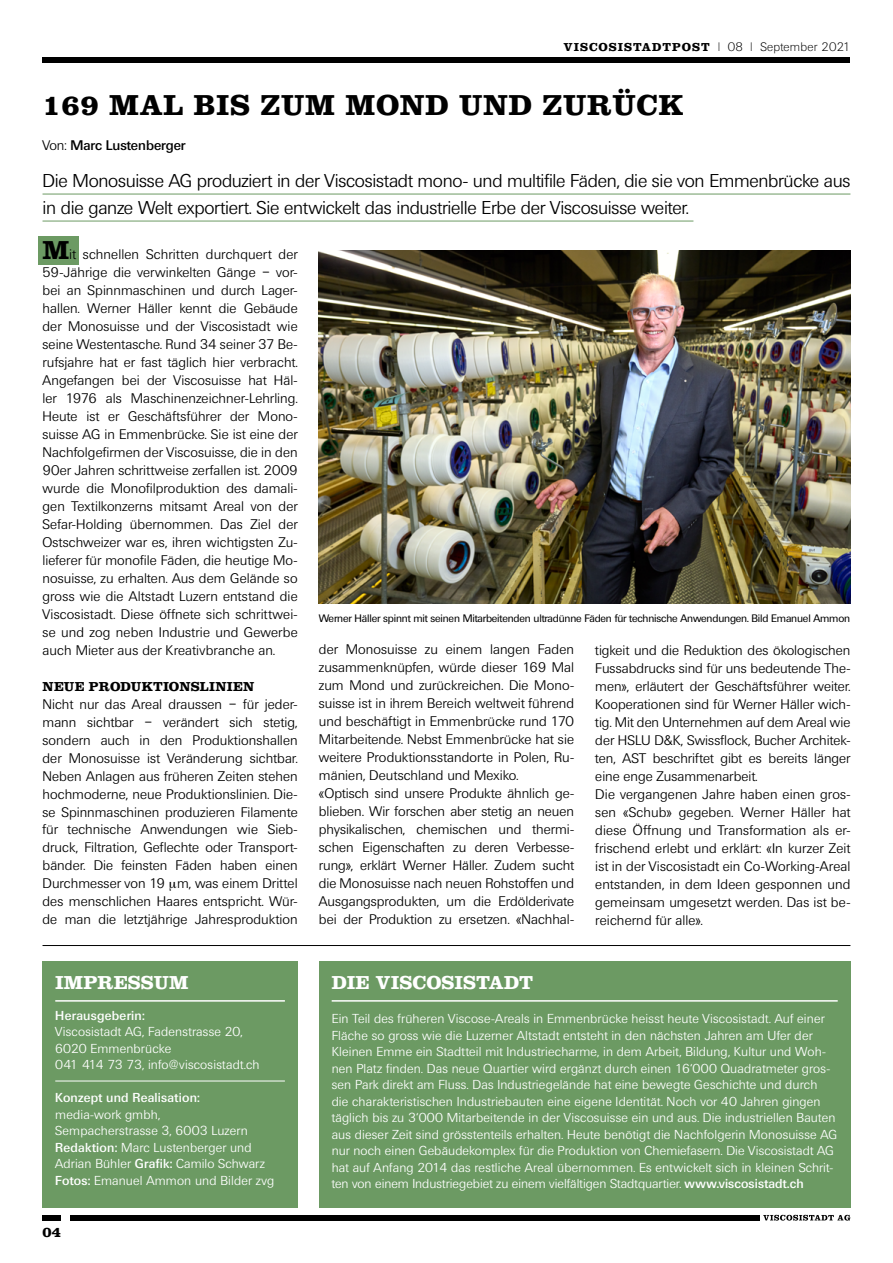
<style>
.page{position:relative;width:893px;height:1263px;background:#fff}
.page>*{position:absolute;margin:0;border:0;box-sizing:border-box;transform-origin:0 0}
.t1{font:700 30px "Clarendon LT Std";letter-spacing:.02em;color:#000}
.t2{font:700 19.5px "Clarendon LT Std";color:#fff}
.t3{font:300 18px/27px "Ultimate Serial";letter-spacing:-.015em;color:#000}
.t4{font:700 15px "Clarendon LT Std";color:#000}
.t5{font:300 13.5px/18px "Ultimate Serial";letter-spacing:.005em;color:#000;text-align:justify}
.t6{font:700 13.5px "Clarendon LT Std";letter-spacing:.015em;color:#000}
.t7{font:500 13.5px "Ultimate Serial";color:#000}
.t8{font:300 12.6px/16.5px "Ultimate Serial";letter-spacing:.015em;color:#fff}
.t9{font:500 12.6px "Ultimate Serial";letter-spacing:.02em;color:#fff}
.t10{font:200 12px "Ultimate Serial";letter-spacing:.02em;color:#000}
.t11{font:10.5px "Ultimate Serial";letter-spacing:-.015em;color:#000}
.s1{font-family:"Clarendon LT Std";font-weight:700}
.s2{font-weight:300}
.s3{font-family:"Clarendon LT Std";font-weight:700;font-size:27px}
.s4{font-weight:500}
</style>
<div class="page">
<div style="left:39px;top:236px;width:40px;height:29px;background:#6c9a63"></div>
<img style="left:319px;top:250px;width:531px;height:354px">
<hr style="left:43px;top:194px;width:807px;height:1px;background:#6c9a63">
<hr style="left:43px;top:221px;width:650px;height:1px;background:#6c9a63">
<div style="left:43px;top:57px;width:807px;height:6px;background:#000"></div>
<hr style="left:43px;top:945px;width:807px;height:1px;background:#000">
<div style="left:43px;top:961px;width:255px;height:246px;background:#6c9a63"></div>
<hr style="left:55px;top:1000px;width:230px;height:2px;background:#fff">
<hr style="left:55px;top:1081px;width:230px;height:1px;background:#fff">
<div style="left:319px;top:961px;width:531px;height:246px;background:#6c9a63"></div>
<hr style="left:332px;top:1000px;width:506px;height:2px;background:#fff">
<svg style="left:763px;top:1215px;width:87px;height:5px"></svg>
<div style="left:70px;top:1215px;width:690px;height:5px;background:#000"></div>
<div style="left:43px;top:1215px;width:18px;height:5px;background:#000"></div>
<p class="t10" style="left:563px;top:40px;width:288px"><span class="s1">VISCOSISTADTPOST</span> | 08 | September 2021</p>
<h1 class="t1" style="left:43px;top:86px;width:643px">169 MAL BIS ZUM MOND UND ZURÜCK</h1>
<p class="t7" style="left:43px;top:138px;width:145px"><span class="s2">Von:</span> Marc Lustenberger</p>
<h3 class="t3" style="left:43px;top:167px;width:809px">Die Monosuisse AG produziert in der Viscosistadt mono- und multifile Fäden, die sie von Emmenbrücke aus in die ganze Welt exportiert. Sie entwickelt das industrielle Erbe der Viscosuisse weiter.</h3>
<p class="t5" style="left:43px;top:245px;width:257px"><span class="s3">M</span>it schnellen Schritten durchquert der 59-Jährige die verwinkelten Gänge – vor&shy;bei an Spinnmaschinen und durch Lager&shy;hallen. Werner Häller kennt die Gebäude der Monosuisse und der Viscosistadt wie seine Westentasche. Rund 34 seiner 37 Be&shy;rufsjahre hat er fast täglich hier verbracht.<br>Angefangen bei der Viscosuisse hat Häl&shy;ler 1976 als Maschinenzeichner-Lehrling.<br>Heute ist er Geschäftsführer der Mono&shy;suisse AG in Emmenbrücke. Sie ist eine der Nachfolgefirmen der Viscosuisse, die in den 90er Jahren schrittweise zerfallen ist. 2009 wurde die Monofilproduktion des damali&shy;gen Textilkonzerns mitsamt Areal von der Sefar-Holding übernommen. Das Ziel der Ostschweizer war es, ihren wichtigsten Zu&shy;lieferer für monofile Fäden, die heutige Mo&shy;nosuisse, zu erhalten. Aus dem Gelände so gross wie die Altstadt Luzern entstand die Viscosistadt. Diese öffnete sich schrittwei&shy;se und zog neben Industrie und Gewerbe auch Mieter aus der Kreativbranche an.</p>
<p class="t6" style="left:43px;top:678px;width:213px">NEUE PRODUKTIONSLINIEN</p>
<p class="t5" style="left:43px;top:695px;width:257px">Nicht nur das Areal draussen – für jeder&shy;mann sichtbar – verändert sich stetig, sondern auch in den Produktionshallen der Monosuisse ist Veränderung sichtbar.<br>Neben Anlagen aus früheren Zeiten stehen hochmoderne, neue Produktionslinien. Die&shy;se Spinnmaschinen produzieren Filamente für technische Anwendungen wie Sieb&shy;druck, Filtration, Geflechte oder Transport&shy;bänder. Die feinsten Fäden haben einen Durchmesser von 19 µm, was einem Drittel des menschlichen Haares entspricht. Wür&shy;de man die letztjährige Jahresproduktion</p>
<h2 class="t2" style="left:55px;top:970px;width:135px">IMPRESSUM</h2>
<p class="t9" style="left:55px;top:1008px;width:91px">Herausgeberin:</p>
<p class="t8" style="left:55px;top:1023px;width:206px">Viscosistadt AG, Fadenstrasse 20,<br>6020 Emmenbrücke<br>041 414 73 73, info@viscosistadt.ch</p>
<p class="t9" style="left:55px;top:1090px;width:146px">Konzept und Realisation:</p>
<p class="t8" style="left:55px;top:1106px;width:221px">media-work gmbh,<br>Sempacherstrasse 3, 6003 Luzern<br><span class="s4">Redaktion:</span> Marc Lustenberger und<br>Adrian Bühler <span class="s4">Grafik:</span> Camilo Schwarz<br><span class="s4">Fotos:</span> Emanuel Ammon und Bilder zvg</p>
<p class="t4" style="left:43px;top:1223px;width:20px">04</p>
<p class="t11" style="left:319px;top:612px;width:533px">Werner Häller spinnt mit seinen Mitarbeitenden ultradünne Fäden für technische Anwendungen. Bild Emanuel Ammon</p>
<p class="t5" style="left:319px;top:641px;width:257px;text-align:left">der Monosuisse zu einem langen Faden zusammenknüpfen, würde dieser 169 Mal zum Mond und zurückreichen. Die Mono&shy;suisse ist in ihrem Bereich weltweit führend und beschäftigt in Emmenbrücke rund 170<br>Mitarbeitende. Nebst Emmenbrücke hat sie weitere Produktionsstandorte in Polen, Ru&shy;mänien, Deutschland und Mexiko.<br>«Optisch sind unsere Produkte ähnlich ge&shy;blieben. Wir forschen aber stetig an neuen physikalischen, chemischen und thermi&shy;schen Eigenschaften zu deren Verbesse&shy;rung», erklärt Werner Häller. Zudem sucht die Monosuisse nach neuen Rohstoffen und Ausgangsprodukten, um die Erdölderivate bei der Produktion zu ersetzen. «Nachhal-</p>
<p class="t5" style="left:595px;top:641px;width:257px;text-align:left">tigkeit und die Reduktion des ökologischen Fussabdrucks sind für uns bedeutende The&shy;men», erläutert der Geschäftsführer weiter.<br>Kooperationen sind für Werner Häller wich&shy;tig. Mit den Unternehmen auf dem Areal wie der HSLU D&amp;K, Swissflock, Bucher Architek&shy;ten, AST beschriftet gibt es bereits länger eine enge Zusammenarbeit.<br>Die vergangenen Jahre haben einen gros&shy;sen «Schub» gegeben. Werner Häller hat diese Öffnung und Transformation als er&shy;frischend erlebt und erklärt: «In kurzer Zeit ist in der Viscosistadt ein Co-Working-Areal entstanden, in dem Ideen gesponnen und gemeinsam umgesetzt werden. Das ist be&shy;reichernd für alle».</p>
<h2 class="t2" style="left:332px;top:970px;width:203px">DIE VISCOSISTADT</h2>
<p class="t8" style="left:332px;top:1011px;width:507px">Ein Teil des früheren Viscose-Areals in Emmenbrücke heisst heute Viscosistadt. Auf einer Fläche so gross wie die Luzerner Altstadt entsteht in den nächsten Jahren am Ufer der Kleinen Emme ein Stadtteil mit Industriecharme, in dem Arbeit, Bildung, Kultur und Woh&shy;nen Platz finden. Das neue Quartier wird ergänzt durch einen 16‘000 Quadratmeter gros&shy;sen Park direkt am Fluss. Das Industriegelände hat eine bewegte Geschichte und durch<br>die charakteristischen Industriebauten eine eigene Identität. Noch vor 40 Jahren gingen täglich bis zu 3‘000 Mitarbeitende in der Viscosuisse ein und aus. Die industriellen Bauten aus dieser Zeit sind grösstenteils erhalten. Heute benötigt die Nachfolgerin Monosuisse AG nur noch einen Gebäudekomplex für die Produktion von Chemiefasern. Die Viscosistadt AG hat auf Anfang 2014 das restliche Areal übernommen. Es entwickelt sich in kleinen Schrit&shy;ten von einem Industriegebiet zu einem vielfältigen Stadtquartier. <span class="s4">www.viscosistadt.ch</span></p>
</div>
